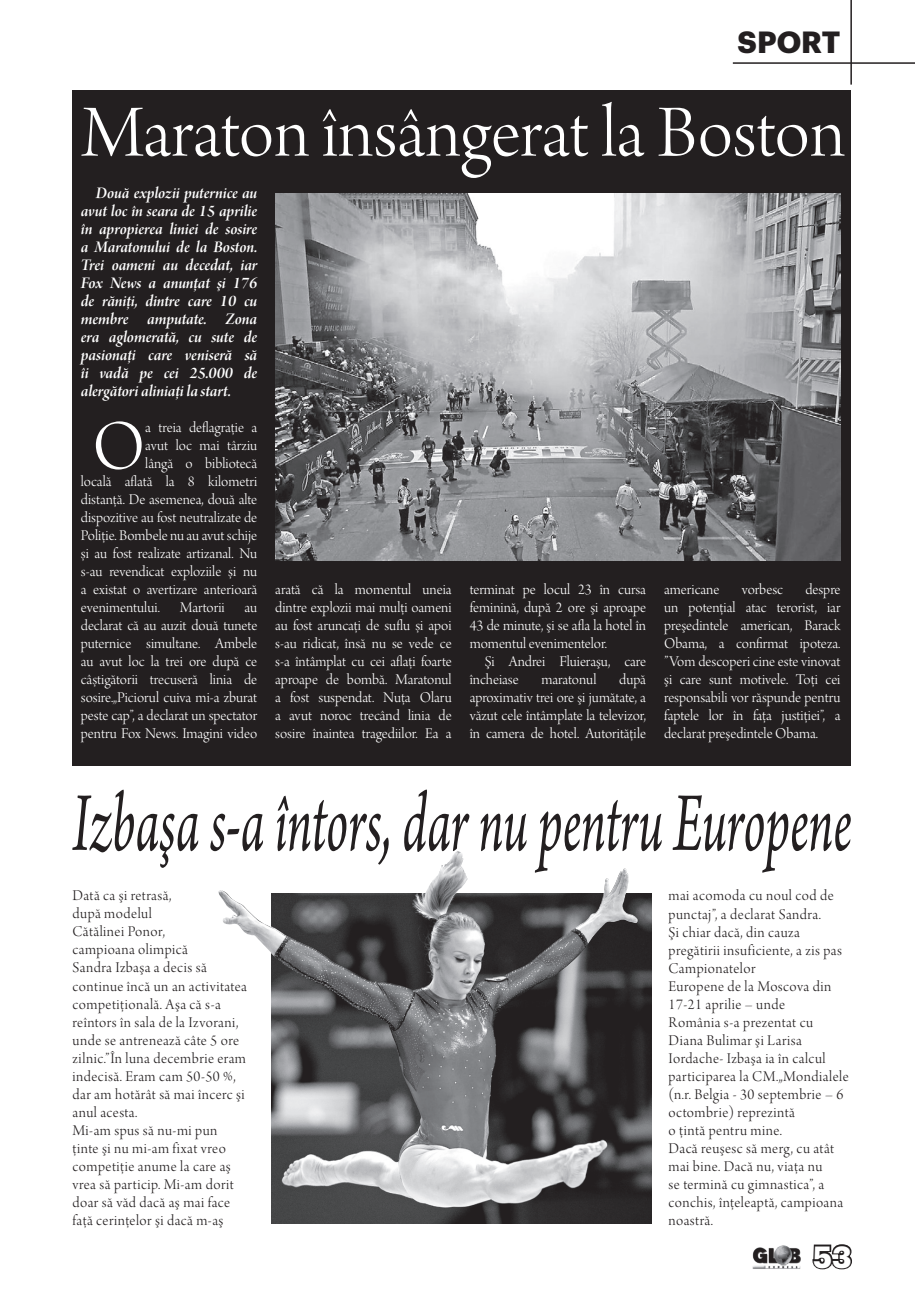
<style>
.page{position:relative;width:915px;height:1306px;background:#fff}
.page>*{position:absolute;margin:0;border:0;box-sizing:border-box;transform-origin:0 0}
.t1{font:italic 87.75px "Arno Pro";letter-spacing:-.005em;color:#231f20;scale:.61 1}
.t2{font:77.7px "Arno Pro Light Display";letter-spacing:-.005em;color:#fff}
.t3{font:74.25px "Arno Pro Light Display";color:#fff}
.t4{font:700 30px "Graphik";color:#231f20}
.t5{font:700 30px "Graphik";color:#fff}
.t6{font:17.25px/18px "Arno Pro Smbd Italic Display";letter-spacing:-.005em;color:#fff;text-align:justify}
.t7{font:15.75px/18px "Arno Pro Light Display";color:#fff;text-align:justify}
.t8{font:15.75px/18px "Arno Pro Light Display";letter-spacing:.03em;color:#231f20}
</style>
<div class="page">
<hr style="left:850px;top:0;width:1px;height:85px;background:#231f20">
<hr style="left:732px;top:62px;width:182px;height:2px;background:#231f20">
<svg style="left:812px;top:1244px;width:40px;height:26px"></svg>
<img style="left:752px;top:1245px;width:49px;height:24px">
<div style="left:72px;top:90px;width:778px;height:675px;background:#231f20"></div>
<img style="left:275px;top:193px;width:565px;height:367px">
<img style="left:272px;top:893px;width:379px;height:329px">
<img style="left:218px;top:851px;width:239px;height:140px">
<h3 class="t4" style="left:737px;top:18px;width:104px">SPORT</h3>
<h2 class="t2" style="left:81px;top:90px;width:765px">Maraton însângerat la Boston</h2>
<p class="t6" style="left:81px;top:185px;width:178px;text-indent:15px">Două explozii puternice au avut loc în seara de 15 aprilie în apropierea liniei de sosire a Maratonului de la Boston.<br>Trei oameni au decedat, iar Fox News a anunţat şi 176 de răniţi, dintre care 10 cu membre amputate. Zona era aglomerată, cu sute de pasionaţi care veniseră să îi vadă pe cei 25.000 de alergători aliniați la start.</p>
<h3 class="t3" style="left:92px;top:406px;width:55px">O</h3>
<p class="t7" style="left:145px;top:419px;width:113px">a treia deflagraţie a</p>
<p class="t7" style="left:145px;top:437px;width:113px">avut loc mai târziu</p>
<p class="t7" style="left:145px;top:455px;width:113px">lângă o bibliotecă</p>
<p class="t7" style="left:81px;top:473px;width:178px">locală aflată la 8 kilometri</p>
<p class="t7" style="left:81px;top:491px;width:178px">distanță. De asemenea, două alte</p>
<p class="t7" style="left:81px;top:509px;width:178px">dispozitive au fost neutralizate de</p>
<p class="t7" style="left:81px;top:527px;width:178px">Poliție. Bombele nu au avut schije</p>
<p class="t7" style="left:81px;top:545px;width:178px">și au fost realizate artizanal. Nu</p>
<p class="t7" style="left:81px;top:563px;width:178px">s-au revendicat exploziile și nu</p>
<p class="t7" style="left:81px;top:581px;width:178px">a existat o avertizare anterioară</p>
<p class="t7" style="left:81px;top:599px;width:81px">evenimentului.</p>
<p class="t7" style="left:180px;top:599px;width:46px">Martorii</p>
<p class="t7" style="left:81px;top:599px;width:178px;text-indent:164px">au declarat că au auzit două tunete puternice simultane. Ambele au avut loc la trei ore după ce câștigătorii trecuseră linia de sosire.„Piciorul cuiva mi-a zburat peste cap”, a declarat un spectator pentru Fox News. Imagini video</p>
<p class="t7" style="left:275px;top:581px;width:178px">arată că la momentul uneia dintre explozii mai mulți oameni au fost aruncați de suflu și apoi s-au ridicat, însă nu se vede ce s-a întâmplat cu cei aflați foarte aproape de bombă. Maratonul a fost suspendat. Nuța Olaru a avut noroc trecând linia de sosire înaintea tragediilor. Ea a</p>
<p class="t7" style="left:469px;top:581px;width:178px">terminat pe locul 23 în cursa feminină, după 2 ore şi aproape 43 de minute, şi se afla la hotel în momentul evenimentelor.</p>
<p class="t7" style="left:469px;top:653px;width:178px;text-indent:15px">Şi Andrei Fluieraşu, care încheiase</p>
<p class="t7" style="left:469px;top:671px;width:178px;text-indent:149px">după aproximativ trei ore şi jumătate, a văzut cele întâmplate la televizor, în camera de hotel. Autorităţile</p>
<p class="t7" style="left:541px;top:671px;width:56px">maratonul</p>
<p class="t7" style="left:664px;top:581px;width:178px;text-indent:141px">despre un potenţial atac terorist, iar preşedintele american, Barack Obama, a confirmat ipoteza. ”Vom descoperi cine este vinovat şi care sunt motivele. Toţi cei responsabili vor răspunde pentru faptele lor în faţa justiţiei”, a declarat preşedintele Obama.</p>
<p class="t7" style="left:664px;top:581px;width:57px">americane</p>
<p class="t7" style="left:741px;top:581px;width:43px">vorbesc</p>
<h1 class="t1" style="left:72px;top:773px;width:1278px">Izbaşa s-a întors, dar nu pentru Europene</h1>
<p class="t8" style="left:72px;top:887px;width:176px">Dată ca şi retrasă,<br>după modelul<br>Cătălinei Ponor,<br>campioana olimpică<br>Sandra Izbaşa a decis să continue încă un an activitatea competiţională. Aşa că s-a reîntors în sala de la Izvorani, unde se antrenează câte 5 ore zilnic.”În luna decembrie eram indecisă. Eram cam 50-50 %, dar am hotărât să mai încerc şi anul acesta.<br>Mi-am spus să nu-mi pun ţinte şi nu mi-am fixat vreo competiţie anume la care aş vrea să particip. Mi-am dorit doar să văd dacă aş mai face faţă cerinţelor şi dacă m-aş</p>
<p class="t8" style="left:668px;top:887px;width:181px">mai acomoda cu noul cod de punctaj”, a declarat Sandra.<br>Şi chiar dacă, din cauza pregătirii insuficiente, a zis pas<br>Campionatelor<br>Europene de la Moscova din<br>17-21 aprilie – unde<br>România s-a prezentat cu<br>Diana Bulimar şi Larisa<br>Iordache- Izbaşa ia în calcul participarea la CM.„Mondialele (n.r. Belgia - 30 septembrie – 6 octombrie) reprezintă<br>o ţintă pentru mine.<br>Dacă reuşesc să merg, cu atât mai bine. Dacă nu, viaţa nu<br>se termină cu gimnastica”, a conchis, înţeleaptă, campioana noastră.</p>
<h3 class="t5" style="left:812px;top:1233px;width:40px">53</h3>
</div>
